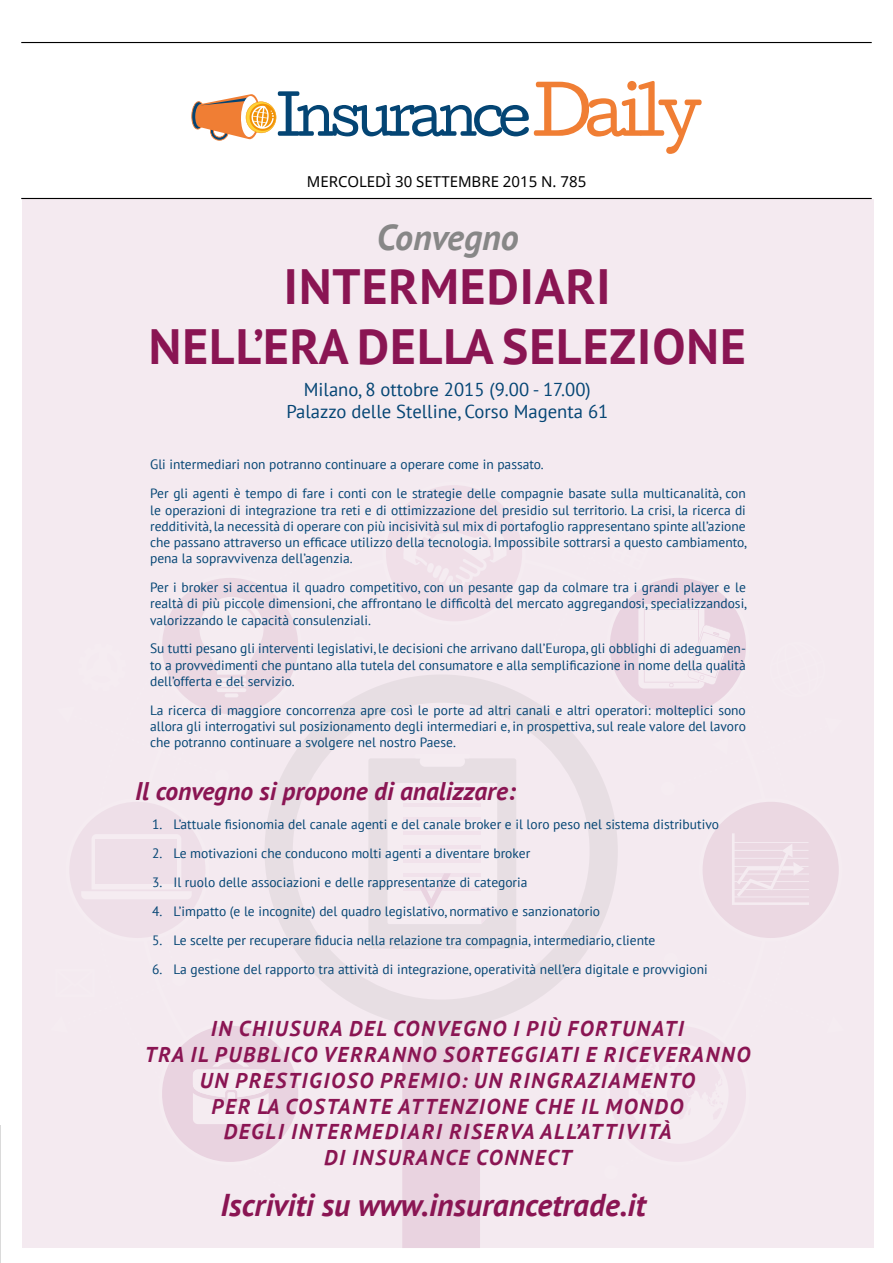
<style>
.page{position:relative;width:893px;height:1263px;background:#fff}
.page>*{position:absolute;margin:0;border:0;box-sizing:border-box;transform-origin:0 0}
.t1{font:700 49.5px/59.4px "PT Sans";letter-spacing:.02em;color:#8a1553;text-align:center}
.t2{font:italic 700 36px "PT Sans";color:#878787}
.t3{font:italic 700 31.5px "PT Sans";color:#8a1553}
.t4{font:italic 700 25.5px "PT Sans";color:#8a1553}
.t5{font:italic 700 21.45px/25.8px "PT Sans";letter-spacing:.08em;color:#8a1553;text-align:center}
.t6{font:18.6px/22.4px "PT Sans";color:#044574;text-align:center}
.t7{font:15px "Noto Sans";color:#000}
.t8{font:13.5px/16.2px "PT Sans";color:#044574;text-align:justify}
</style>
<div class="page">
<hr style="left:21px;top:42px;width:851px;height:1px;background:#000">
<hr style="left:21px;top:198px;width:851px;height:1px;background:#000">
<svg style="left:191px;top:81px;width:511px;height:73px"></svg>
<hr style="left:0;top:1125px;width:1px;height:138px;background:#dadada">
<div style="left:22px;top:199px;width:851px;height:1049px;background:#f4eaf0"></div>
<svg style="left:70px;top:802px;width:135px;height:136px"></svg>
<svg style="left:162px;top:1026px;width:136px;height:136px"></svg>
<svg style="left:162px;top:578px;width:136px;height:136px"></svg>
<svg style="left:386px;top:486px;width:136px;height:135px"></svg>
<svg style="left:264px;top:674px;width:328px;height:354px"></svg>
<div style="left:423px;top:1016px;width:36px;height:211px;background:#e7dee3"></div>
<div style="left:402px;top:1049px;width:78px;height:199px;background:#e9d3e0"></div>
<div style="left:368px;top:758px;width:148px;height:191px;background:#e7dee3;border-radius:2px"></div>
<svg style="left:414px;top:754px;width:56px;height:13px"></svg>
<svg style="left:388px;top:783px;width:109px;height:141px"></svg>
<svg style="left:541px;top:578px;width:298px;height:364px"></svg>
<p class="t7" style="left:307px;top:171px;width:281px">MERCOLEDÌ 30 SETTEMBRE 2015 N. 785</p>
<h2 class="t2" style="left:377px;top:214px;width:143px">Convegno</h2>
<h1 class="t1" style="left:149px;top:256px;width:598px">INTERMEDIARI<br>NELL’ERA DELLA SELEZIONE</h1>
<h3 class="t6" style="left:286px;top:378px;width:323px">Milano, 8 ottobre 2015 (9.00 - 17.00)<br>Palazzo delle Stelline, Corso Magenta 61</h3>
<p class="t8" style="left:150px;top:450px;width:597px;line-height:29px">Gli intermediari non potranno continuare a operare come in passato.<br>Per gli agenti è tempo di fare i conti con le strategie delle compagnie basate sulla multicanalità, con</p>
<p class="t8" style="left:150px;top:501px;width:598px">le operazioni di integrazione tra reti e di ottimizzazione del presidio sul territorio. La crisi, la ricerca di redditività, la necessità di operare con più incisività sul mix di portafoglio rappresentano spinte all’azione che passano attraverso un efficace utilizzo della tecnologia. Impossibile sottrarsi a questo cambiamento, pena la sopravvivenza dell’agenzia.</p>
<p class="t8" style="left:150px;top:579px;width:598px">Per i broker si accentua il quadro competitivo, con un pesante gap da colmare tra i grandi player e le realtà di più piccole dimensioni, che affrontano le difficoltà del mercato aggregandosi, specializzandosi, valorizzando le capacità consulenziali.</p>
<p class="t8" style="left:150px;top:640px;width:597px">Su tutti pesano gli interventi legislativi, le decisioni che arrivano dall’Europa, gli obblighi di adeguamen&shy;to a provvedimenti che puntano alla tutela del consumatore e alla semplificazione in nome della qualità dell’offerta e del servizio.</p>
<p class="t8" style="left:150px;top:702px;width:597px">La ricerca di maggiore concorrenza apre così le porte ad altri canali e altri operatori: molteplici sono allora gli interrogativi sul posizionamento degli intermediari e, in prospettiva, sul reale valore del lavoro che potranno continuare a svolgere nel nostro Paese.</p>
<h3 class="t4" style="left:135px;top:774px;width:382px">Il convegno si propone di analizzare:</h3>
<p class="t8" style="left:152px;top:816px;width:568px">1. L’attuale fisionomia del canale agenti e del canale broker e il loro peso nel sistema distributivo</p>
<p class="t8" style="left:152px;top:845px;width:380px">2. Le motivazioni che conducono molti agenti a diventare broker</p>
<p class="t8" style="left:152px;top:874px;width:377px">3. Il ruolo delle associazioni e delle rappresentanze di categoria</p>
<p class="t8" style="left:152px;top:903px;width:449px">4. L’impatto (e le incognite) del quadro legislativo, normativo e sanzionatorio</p>
<p class="t8" style="left:152px;top:932px;width:505px">5. Le scelte per recuperare fiducia nella relazione tra compagnia, intermediario, cliente</p>
<p class="t8" style="left:152px;top:961px;width:557px">6. La gestione del rapporto tra attività di integrazione, operatività nell’era digitale e provvigioni</p>
<p class="t5" style="left:145px;top:1015px;width:607px">IN CHIUSURA DEL CONVEGNO I PIÙ FORTUNATI<br>TRA IL PUBBLICO VERRANNO SORTEGGIATI E RICEVERANNO UN PRESTIGIOSO PREMIO: UN RINGRAZIAMENTO<br>PER LA COSTANTE ATTENZIONE CHE IL MONDO<br>DEGLI INTERMEDIARI RISERVA ALL’ATTIVITÀ<br>DI INSURANCE CONNECT</p>
<h3 class="t3" style="left:220px;top:1183px;width:427px">Iscriviti su www.insurancetrade.it</h3>
</div>
